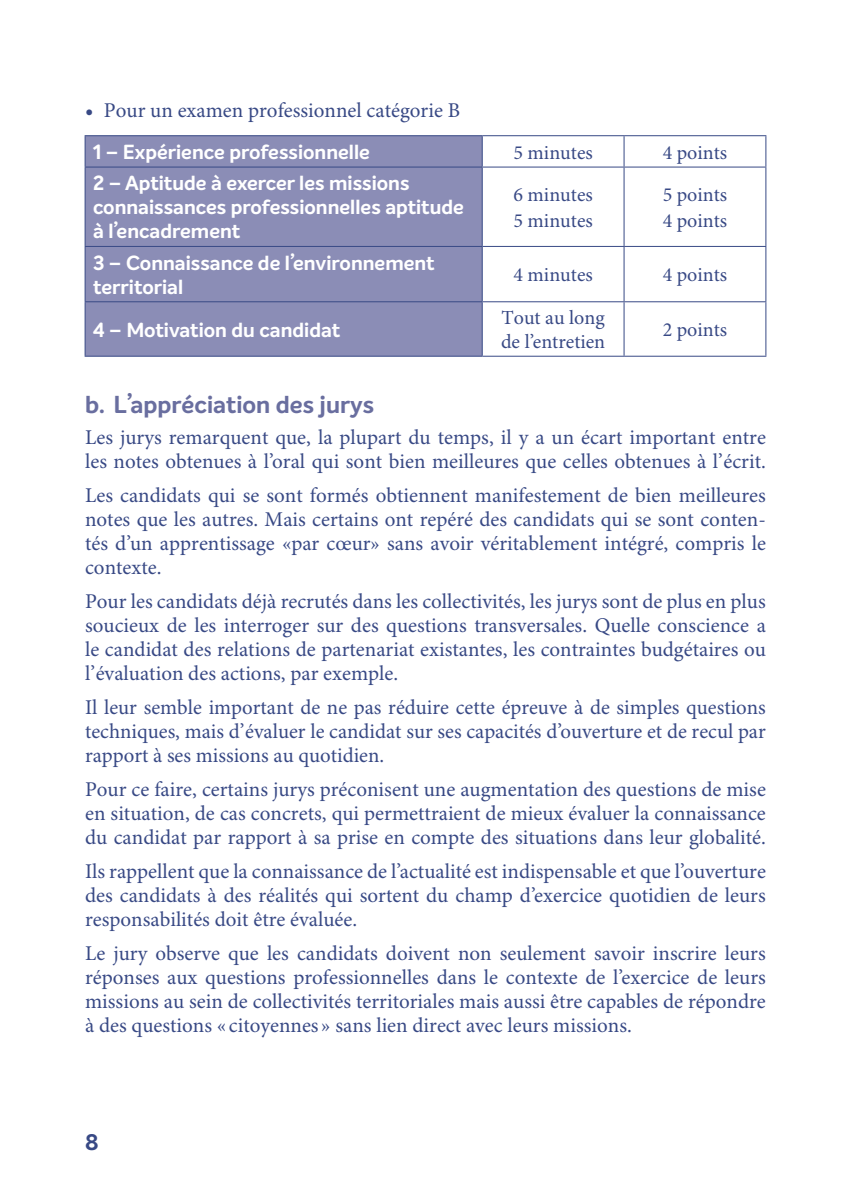
<style>
.page{position:relative;width:851px;height:1191px;background:#fff}
.page>*{position:absolute;margin:0;border:0;box-sizing:border-box;transform-origin:0 0}
.t1{font:700 24px "Intelo";color:#696e9f}
.t2{font:700 22px "Intelo";color:#384985}
.t3{font:21px/24px "Minion Pro";color:#384985;text-align:justify}
.t4{font:700 20px/24px "Intelo";color:#fff}
.t5{font:20px/25.6px "Minion Pro";color:#384985}
.s1{font-weight:700}
</style>
<div class="page">
<div style="left:86px;top:136px;width:395px;height:220px;background:#8b8db6"></div>
<hr style="left:623px;top:136px;width:1px;height:31px;background:#384985">
<hr style="left:482px;top:167px;width:142px;height:1px;background:#384985">
<hr style="left:624px;top:167px;width:142px;height:1px;background:#384985">
<hr style="left:623px;top:168px;width:1px;height:78px;background:#384985">
<hr style="left:482px;top:246px;width:142px;height:1px;background:#384985">
<hr style="left:624px;top:246px;width:142px;height:1px;background:#384985">
<hr style="left:623px;top:247px;width:1px;height:54px;background:#384985">
<hr style="left:482px;top:301px;width:142px;height:1px;background:#384985">
<hr style="left:624px;top:301px;width:142px;height:1px;background:#384985">
<hr style="left:623px;top:302px;width:1px;height:54px;background:#384985">
<hr style="left:85px;top:167px;width:397px;height:1px;background:#384985">
<hr style="left:85px;top:246px;width:397px;height:1px;background:#384985">
<hr style="left:85px;top:301px;width:397px;height:1px;background:#384985">
<hr style="left:85px;top:135px;width:397px;height:1px;background:#384985">
<hr style="left:85px;top:136px;width:1px;height:31px;background:#384985">
<hr style="left:85px;top:168px;width:1px;height:78px;background:#384985">
<hr style="left:85px;top:247px;width:1px;height:54px;background:#384985">
<hr style="left:85px;top:302px;width:1px;height:54px;background:#384985">
<hr style="left:85px;top:356px;width:397px;height:1px;background:#384985">
<hr style="left:482px;top:135px;width:142px;height:1px;background:#384985">
<hr style="left:624px;top:135px;width:142px;height:1px;background:#384985">
<hr style="left:765px;top:136px;width:1px;height:31px;background:#384985">
<hr style="left:765px;top:168px;width:1px;height:78px;background:#384985">
<hr style="left:765px;top:247px;width:1px;height:54px;background:#384985">
<hr style="left:765px;top:302px;width:1px;height:54px;background:#384985">
<hr style="left:482px;top:356px;width:142px;height:1px;background:#384985">
<hr style="left:624px;top:356px;width:142px;height:1px;background:#384985">
<hr style="left:481px;top:136px;width:1px;height:31px;background:#384985">
<hr style="left:481px;top:168px;width:1px;height:78px;background:#384985">
<hr style="left:481px;top:247px;width:1px;height:54px;background:#384985">
<hr style="left:481px;top:302px;width:1px;height:54px;background:#384985">
<p class="t3" style="left:85px;top:99px;width:376px"><span class="s1">•</span> Pour un examen professionnel catégorie B</p>
<p class="t4" style="left:93px;top:140px;width:278px">1 – Expérience professionnelle</p>
<p class="t5" style="left:513px;top:140px;width:81px">5 minutes</p>
<p class="t5" style="left:662px;top:140px;width:66px">4 points</p>
<p class="t4" style="left:93px;top:172px;width:372px">2 – Aptitude à exercer les missions connaissances professionnelles aptitude à l’encadrement</p>
<p class="t5" style="left:513px;top:183px;width:81px">6 minutes<br>5 minutes</p>
<p class="t5" style="left:662px;top:183px;width:66px">5 points<br>4 points</p>
<p class="t4" style="left:93px;top:251px;width:343px">3 – Connaissance de l’environnement territorial</p>
<p class="t4" style="left:93px;top:318px;width:248px">4 – Motivation du candidat</p>
<p class="t5" style="left:513px;top:263px;width:81px">4 minutes</p>
<p class="t5" style="left:662px;top:263px;width:66px">4 points</p>
<p class="t5" style="left:501px;top:307px;width:106px;line-height:24px">Tout au long de l’entretien</p>
<p class="t5" style="left:662px;top:318px;width:66px">2 points</p>
<p class="t1" style="left:85px;top:389px;width:290px">b. L’appréciation des jurys</p>
<p class="t3" style="left:85px;top:426px;width:682px">Les jurys remarquent que, la plupart du temps, il y a un écart important entre les notes obtenues à l’oral qui sont bien meilleures que celles obtenues à l’écrit.</p>
<p class="t3" style="left:85px;top:484px;width:682px">Les candidats qui se sont formés obtiennent manifestement de bien meilleures notes que les autres. Mais certains ont repéré des candidats qui se sont conten&shy;tés d’un apprentissage «par cœur» sans avoir véritablement intégré, compris le contexte.</p>
<p class="t3" style="left:85px;top:590px;width:682px">Pour les candidats déjà recrutés dans les collectivités, les jurys sont de plus en plus soucieux de les interroger sur des questions transversales. Quelle conscience a le candidat des relations de partenariat existantes, les contraintes budgétaires ou l’évaluation des actions, par exemple.</p>
<p class="t3" style="left:85px;top:696px;width:682px">Il leur semble important de ne pas réduire cette épreuve à de simples questions techniques, mais d’évaluer le candidat sur ses capacités d’ouverture et de recul par rapport à ses missions au quotidien.</p>
<p class="t3" style="left:85px;top:778px;width:682px">Pour ce faire, certains jurys préconisent une augmentation des questions de mise en situation, de cas concrets, qui permettraient de mieux évaluer la connaissance du candidat par rapport à sa prise en compte des situations dans leur globalité.</p>
<p class="t3" style="left:85px;top:860px;width:682px">Ils rappellent que la connaissance de l’actualité est indispensable et que l’ouverture des candidats à des réalités qui sortent du champ d’exercice quotidien de leurs responsabilités doit être évaluée.</p>
<p class="t3" style="left:85px;top:941px;width:682px">Le jury observe que les candidats doivent non seulement savoir inscrire leurs réponses aux questions professionnelles dans le contexte de l’exercice de leurs missions au sein de collectivités territoriales mais aussi être capables de répondre à des questions « citoyennes » sans lien direct avec leurs missions.</p>
<p class="t2" style="left:85px;top:1128px;width:15px">8</p>
</div>
